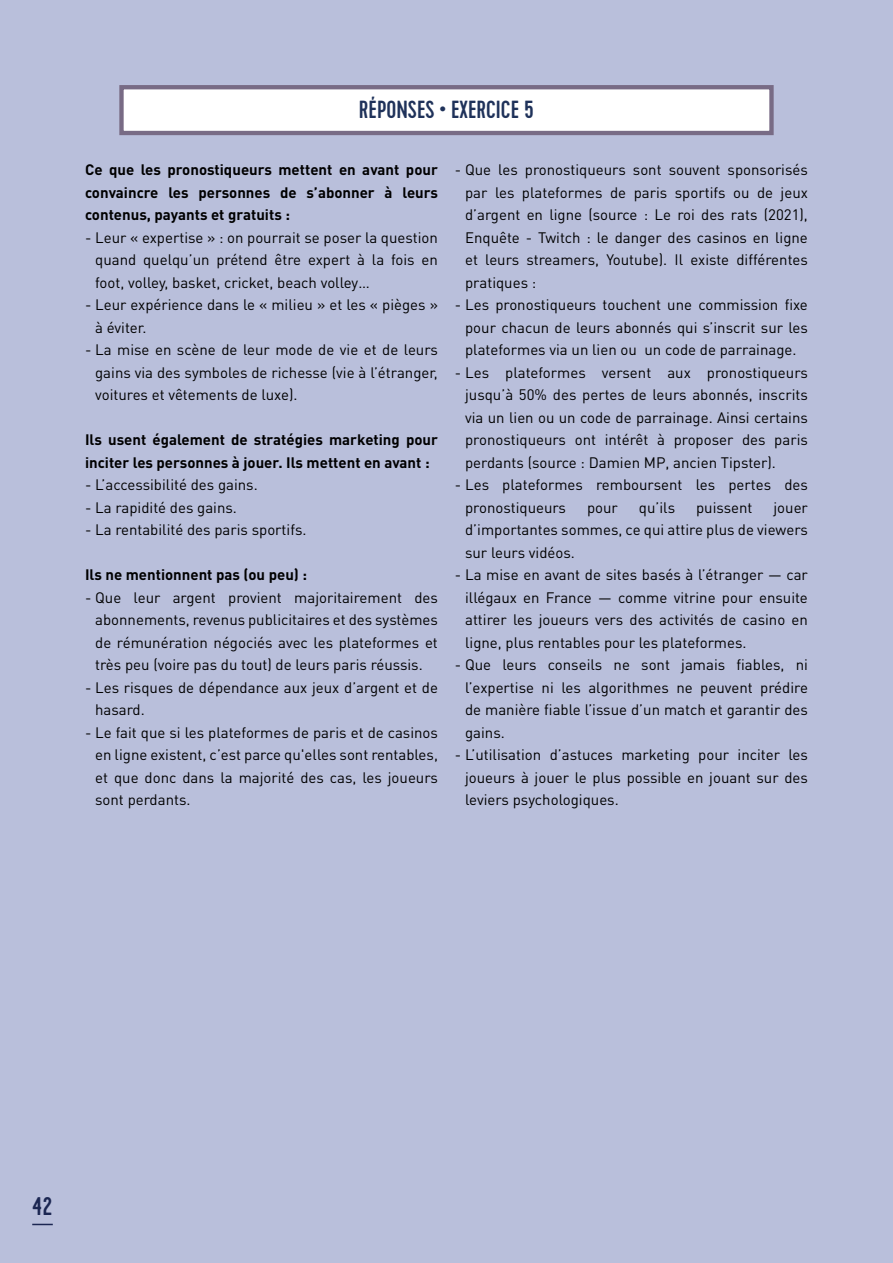
<style>
.page{position:relative;width:893px;height:1263px;background:#b9bfdb}
.page>*{position:absolute;margin:0;border:0;box-sizing:border-box;transform-origin:0 0}
.t1{font:500 25.5px "Cervo";color:#263460}
.t2{font:500 24.75px "Cervo";color:#1f325a}
.t3{font:15px/22.5px "DIN Pro";color:#000;text-align:justify}
.t4{font:700 15px/22.5px "DIN Pro";color:#000;text-align:justify}
</style>
<div class="page">
<div style="left:119px;top:85px;width:655px;height:50px;background:#fff;border:4px solid #786b85"></div>
<h2 class="t2" style="left:359px;top:95px;width:177px">RÉPONSES • EXERCICE 5</h2>
<p class="t4" style="left:85px;top:158px;width:354px">Ce que les pronostiqueurs mettent en avant pour convaincre les personnes de s’abonner à leurs contenus, payants et gratuits :</p>
<p class="t3" style="left:95px;top:226px;width:344px;text-indent:-10px">- Leur « expertise » : on pourrait se poser la question quand quelqu’un prétend être expert à la fois en foot, volley, basket, cricket, beach volley…</p>
<p class="t3" style="left:95px;top:293px;width:344px;text-indent:-10px">- Leur expérience dans le « milieu » et les « pièges » à éviter.</p>
<p class="t3" style="left:95px;top:338px;width:344px;text-indent:-10px">- La mise en scène de leur mode de vie et de leurs gains via des symboles de richesse (vie à l’étranger, voitures et vêtements de luxe).</p>
<p class="t4" style="left:85px;top:428px;width:354px">Ils usent également de stratégies marketing pour inciter les personnes à jouer. Ils mettent en avant :</p>
<p class="t3" style="left:85px;top:473px;width:174px">- L’accessibilité des gains.</p>
<p class="t3" style="left:85px;top:496px;width:153px">- La rapidité des gains.</p>
<p class="t3" style="left:85px;top:518px;width:223px">- La rentabilité des paris sportifs.</p>
<p class="t4" style="left:85px;top:563px;width:224px">Ils ne mentionnent pas (ou peu) :</p>
<p class="t3" style="left:95px;top:586px;width:344px;text-indent:-10px">- Que leur argent provient majoritairement des abonnements, revenus publicitaires et des systèmes de rémunération négociés avec les plateformes et très peu (voire pas du tout) de leurs paris réussis.</p>
<p class="t3" style="left:95px;top:676px;width:344px;text-indent:-10px">- Les risques de dépendance aux jeux d’argent et de hasard.</p>
<p class="t3" style="left:95px;top:721px;width:344px;text-indent:-10px">- Le fait que si les plateformes de paris et de casinos en ligne existent, c’est parce qu'elles sont rentables, et que donc dans la majorité des cas, les joueurs sont perdants.</p>
<p class="t3" style="left:465px;top:158px;width:344px;text-indent:-10px">- Que les pronostiqueurs sont souvent sponsorisés par les plateformes de paris sportifs ou de jeux d’argent en ligne (source : Le roi des rats (2021), Enquête - Twitch : le danger des casinos en ligne et leurs streamers, Youtube). Il existe différentes pratiques :</p>
<p class="t3" style="left:465px;top:293px;width:344px;text-indent:-10px">- Les pronostiqueurs touchent une commission fixe pour chacun de leurs abonnés qui s’inscrit sur les plateformes via un lien ou un code de parrainage.</p>
<p class="t3" style="left:465px;top:361px;width:344px;text-indent:-10px">- Les plateformes versent aux pronostiqueurs jusqu’à 50% des pertes de leurs abonnés, inscrits via un lien ou un code de parrainage. Ainsi certains pronostiqueurs ont intérêt à proposer des paris perdants (source : Damien MP, ancien Tipster).</p>
<p class="t3" style="left:465px;top:473px;width:344px;text-indent:-10px">- Les plateformes remboursent les pertes des pronostiqueurs</p>
<p class="t3" style="left:465px;top:496px;width:344px;text-indent:308px">jouer d’importantes sommes, ce qui attire plus de viewers sur leurs vidéos.</p>
<p class="t3" style="left:465px;top:563px;width:344px;text-indent:-10px">- La mise en avant de sites basés à l’étranger — car illégaux en France — comme vitrine pour ensuite attirer les joueurs vers des activités de casino en ligne, plus rentables pour les plateformes.</p>
<p class="t3" style="left:465px;top:653px;width:344px;text-indent:-10px">- Que leurs conseils ne sont jamais fiables, ni l’expertise ni les algorithmes ne peuvent prédire de manière fiable l’issue d’un match et garantir des gains.</p>
<p class="t3" style="left:465px;top:743px;width:344px;text-indent:-10px">- L’utilisation d’astuces marketing pour inciter les joueurs à jouer le plus possible en jouant sur des leviers psychologiques.</p>
<p class="t3" style="left:587px;top:496px;width:32px">pour</p>
<p class="t3" style="left:639px;top:496px;width:38px">qu’ils</p>
<p class="t3" style="left:696px;top:496px;width:58px">puissent</p>
<h1 class="t1" style="left:32px;top:1191px;width:22px">42</h1>
</div>
